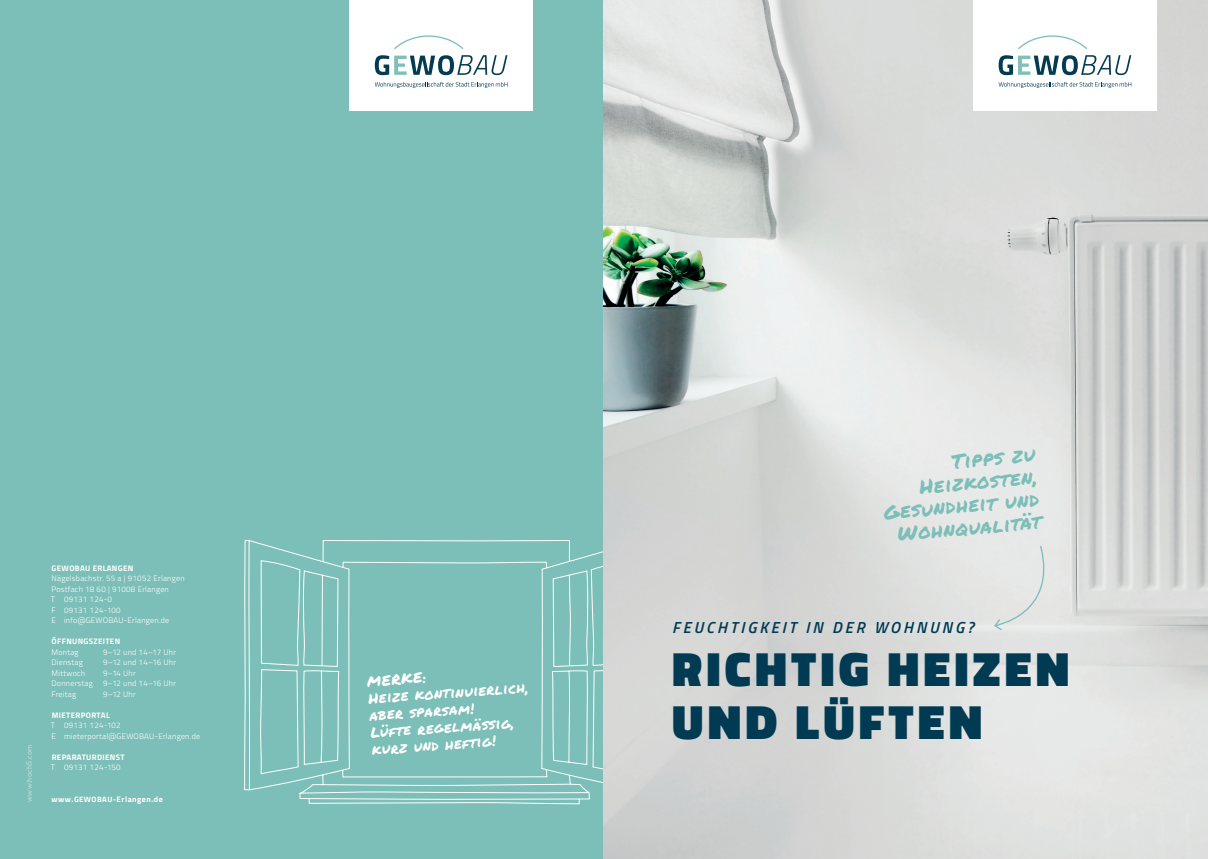
<style>
.page{position:relative;width:1208px;height:859px;background:#fff}
.page>*{position:absolute;margin:0;border:0;box-sizing:border-box;transform-origin:0 0}
.t1{font:900 48.8px/53px "Titillium Web";letter-spacing:.085em;color:#003b53}
.t2{font:19.8px "Permanent Marker";color:#7cbeb8}
.t3{font:italic 600 16px "Titillium Web";letter-spacing:.185em;color:#003b53}
.t4{font:14.5px/17.1px "Permanent Marker";color:#fff}
.t5{font:300 8px "Titillium Web";letter-spacing:.03em;color:#fff}
.t6{font:700 8px "Titillium Web";letter-spacing:.04em;color:#fff}
.t7{font:700 8px "Titillium Web";letter-spacing:.06em;color:#fff}
.t8{font:500 7px "U8";letter-spacing:.05em;color:#bbdbd7}
.s1{font-size:7.8px}
</style>
<div class="page">
<div style="left:4px;top:4px;width:623px;height:850px;background:#7cbeb8"></div>
<svg style="left:244px;top:326px;width:360px;height:478px"></svg>
<div style="left:0;top:0;width:631px;height:859px;border:9px solid #7cbeb8"></div>
<div style="left:349px;top:0;width:184px;height:110px;background:#fff"></div>
<svg style="left:394px;top:35px;width:69px;height:14px"></svg>
<svg style="left:375px;top:55px;width:132px;height:20px"></svg>
<svg style="left:375px;top:82px;width:132px;height:6px"></svg>
<img style="left:604px;top:0;width:604px;height:859px">
<div style="left:973px;top:0;width:184px;height:110px;background:#fff"></div>
<div style="left:993px;top:545px;width:65px;height:86px;background:#e6e7e6"></div>
<svg style="left:1018px;top:35px;width:69px;height:14px"></svg>
<svg style="left:998px;top:55px;width:133px;height:20px"></svg>
<svg style="left:998px;top:82px;width:133px;height:6px"></svg>
<p class="t8" style="left:24px;top:802px;width:59px;rotate:-90deg">www.hoch5.com</p>
<p class="t6" style="left:52px;top:562px;width:83px">GEWOBAU ERLANGEN</p>
<p class="t5" style="left:52px;top:573px;width:135px">Nägelsbachstr. 55 a | 91052 Erlangen</p>
<p class="t5" style="left:52px;top:583px;width:119px">Postfach 18 60 | 91008 Erlangen</p>
<p class="t5" style="left:51px;top:594px;width:63px">T 09131 124-0</p>
<p class="t5" style="left:52px;top:604px;width:71px">F 09131 124-100</p>
<p class="t5" style="left:52px;top:615px;width:119px">E info@GEWOBAU-Erlangen.de</p>
<p class="t6" style="left:52px;top:635px;width:70px">ÖFFNUNGSZEITEN</p>
<p class="t5" style="left:52px;top:646px;width:29px">Montag</p>
<p class="t5" style="left:103px;top:646px;width:75px">9–12 und 14–17 Uhr</p>
<p class="t5" style="left:52px;top:657px;width:33px">Dienstag</p>
<p class="t5" style="left:103px;top:657px;width:75px">9–12 und 14–16 Uhr</p>
<p class="t5" style="left:52px;top:667px;width:35px">Mittwoch</p>
<p class="t5" style="left:103px;top:667px;width:34px">9–14 Uhr</p>
<p class="t5" style="left:52px;top:678px;width:43px">Donnerstag</p>
<p class="t5" style="left:103px;top:678px;width:75px">9–12 und 14–16 Uhr</p>
<p class="t5" style="left:52px;top:688px;width:26px">Freitag</p>
<p class="t5" style="left:103px;top:688px;width:34px">9–12 Uhr</p>
<p class="t6" style="left:52px;top:709px;width:60px">MIETERPORTAL</p>
<p class="t5" style="left:51px;top:720px;width:71px">T 09131 124-102</p>
<p class="t5" style="left:52px;top:730px;width:150px">E mieterportal@GEWOBAU-Erlangen.de</p>
<p class="t6" style="left:52px;top:751px;width:74px">REPARATURDIENST</p>
<p class="t5" style="left:51px;top:762px;width:71px">T 09131 124-150</p>
<p class="t7" style="left:52px;top:793px;width:113px">www.<span class="s1">GEWOBAU</span>-Erlangen.de</p>
<p class="t4" style="left:366px;top:672px;width:61px;rotate:-4deg">MERKE:</p>
<p class="t4" style="left:368px;top:689px;width:162px;rotate:-4deg">Heize kontinuierlich, aber sparsam!</p>
<p class="t4" style="left:370px;top:723px;width:145px;rotate:-4deg">Lüfte regelmäßig, kurz und heftig!</p>
<p class="t2" style="left:950px;top:447px;width:85px;rotate:-5deg">Tipps zu</p>
<p class="t2" style="left:918px;top:472px;width:120px;rotate:-5deg">Heizkosten,</p>
<p class="t2" style="left:882px;top:498px;width:157px;rotate:-5deg">Gesundheit und</p>
<p class="t2" style="left:896px;top:519px;width:145px;rotate:-5deg">Wohnqualität</p>
<p class="t3" style="left:672px;top:615px;width:303px">FEUCHTIGKEIT IN DER WOHNUNG?</p>
<p class="t1" style="left:672px;top:643px;width:398px">RICHTIG HEIZEN<br>UND LÜFTEN</p>
</div>
